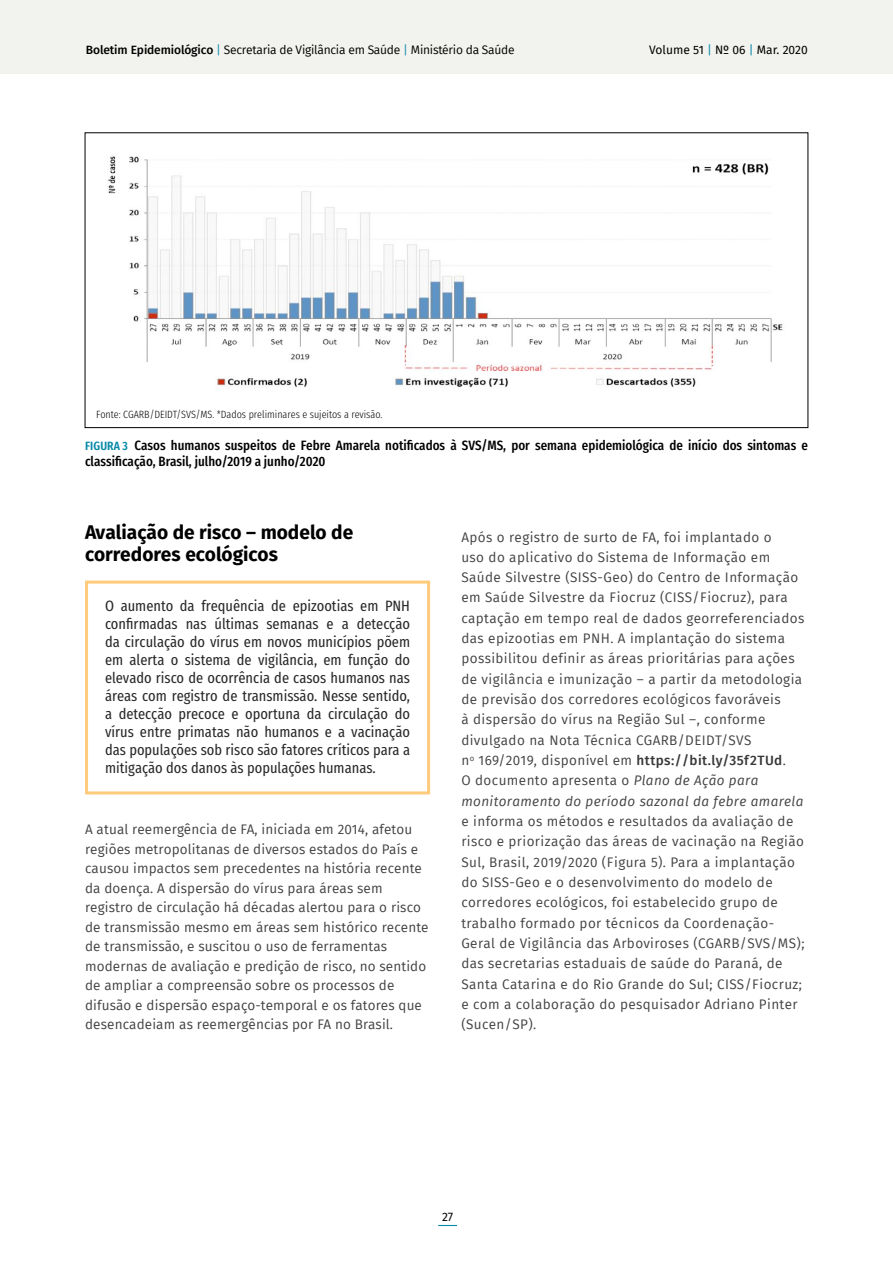
<style>
.page{position:relative;width:893px;height:1263px;background:#fff}
.page>*{position:absolute;margin:0;border:0;box-sizing:border-box;transform-origin:0 0}
.t1{font:700 19.5px/22.8px "Fira Sans";color:#000}
.t2{font:15px/18px "Fira Sans Condensed";color:#292829;text-align:justify}
.t3{font:13.5px/20.2px "Fira Sans";letter-spacing:.03em;color:#414042}
.t4{font:13.5px/19.5px "Fira Sans";letter-spacing:.01em;color:#414042}
.t5{font:500 13.5px/16.5px "Fira Sans Condensed";color:#000}
.t6{font:12px "Fira Sans";letter-spacing:-.02em;color:#000}
.t7{font:12px "Fira Sans";color:#000}
.t8{font:300 10.5px "Fira Sans Condensed";color:#000}
.s1{font-weight:500}
.s2{color:#098aa8}
.s3{font-weight:600;font-size:12px;color:#098aa8}
.s4{font-weight:500;color:#383839}
.s5{font-style:italic}
</style>
<div class="page">
<div style="left:0;top:0;width:893px;height:74px;background:#f2f2ee"></div>
<svg style="left:438px;top:1225px;width:19px;height:1px"></svg>
<img style="left:108px;top:156px;width:675px;height:232px">
<div style="left:85px;top:580px;width:345px;height:214px;border:3px solid #feca7c"></div>
<p class="t6" style="left:86px;top:41px;width:430px"><span class="s1">Boletim Epidemiológico</span> <span class="s2">|</span> Secretaria de Vigilância em Saúde <span class="s2">|</span> Ministério da Saúde</p>
<p class="t7" style="left:649px;top:41px;width:160px">Volume 51 <span class="s2">|</span> Nº 06 <span class="s2">|</span> Mar. 2020</p>
<p class="t8" style="left:96px;top:404px;width:288px">Fonte: CGARB/DEIDT/SVS/MS. *Dados preliminares e sujeitos a revisão.</p>
<p class="t5" style="left:85px;top:435px;width:724px"><span class="s3">FIGURA 3</span> Casos humanos suspeitos de Febre Amarela notificados à SVS/MS, por semana epidemiológica de início dos sintomas e classificação, Brasil, julho/2019 a junho/2020</p>
<h1 class="t1" style="left:85px;top:519px;width:270px">Avaliação de risco – modelo de corredores ecológicos</h1>
<p class="t2" style="left:105px;top:595px;width:307px">O aumento da frequência de epizootias em PNH confirmadas nas últimas semanas e a detecção da circulação do vírus em novos municípios põem em alerta o sistema de vigilância, em função do elevado risco de ocorrência de casos humanos nas áreas com registro de transmissão. Nesse sentido, a detecção precoce e oportuna da circulação do vírus entre primatas não humanos e a vacinação das populações sob risco são fatores críticos para a mitigação dos danos às populações humanas.</p>
<p class="t4" style="left:85px;top:819px;width:345px">A atual reemergência de FA, iniciada em 2014, afetou regiões metropolitanas de diversos estados do País e causou impactos sem precedentes na história recente da doença. A dispersão do vírus para áreas sem registro de circulação há décadas alertou para o risco de transmissão mesmo em áreas sem histórico recente de transmissão, e suscitou o uso de ferramentas modernas de avaliação e predição de risco, no sentido de ampliar a compreensão sobre os processos de difusão e dispersão espaço-temporal e os fatores que desencadeiam as reemergências por FA no Brasil.</p>
<p class="t3" style="left:461px;top:526px;width:344px">Após o registro de surto de FA, foi implantado o<br>uso do aplicativo do Sistema de Informação em Saúde Silvestre (SISS-Geo) do Centro de Informação em Saúde Silvestre da Fiocruz (CISS/Fiocruz), para captação em tempo real de dados georreferenciados das epizootias em PNH. A implantação do sistema possibilitou definir as áreas prioritárias para ações de vigilância e imunização – a partir da metodologia de previsão dos corredores ecológicos favoráveis<br>à dispersão do vírus na Região Sul –, conforme divulgado na Nota Técnica CGARB/DEIDT/SVS<br>n<sup>o</sup> 169/2019, disponível em <span class="s4">https://bit.ly/35f2TUd</span>.<br>O documento apresenta o <span class="s5">Plano de Ação para monitoramento do período sazonal da febre amarela</span></p>
<p class="t3" style="left:461px;top:811px;width:345px">e informa os métodos e resultados da avaliação de risco e priorização das áreas de vacinação na Região Sul, Brasil, 2019/2020 (Figura 5). Para a implantação do SISS-Geo e o desenvolvimento do modelo de corredores ecológicos, foi estabelecido grupo de trabalho formado por técnicos da Coordenação-Geral de Vigilância das Arboviroses (CGARB/SVS/MS); das secretarias estaduais de saúde do Paraná, de Santa Catarina e do Rio Grande do Sul; CISS/Fiocruz; e com a colaboração do pesquisador Adriano Pinter (Sucen/SP).</p>
<p class="t7" style="left:442px;top:1207px;width:13px">27</p>
</div>
